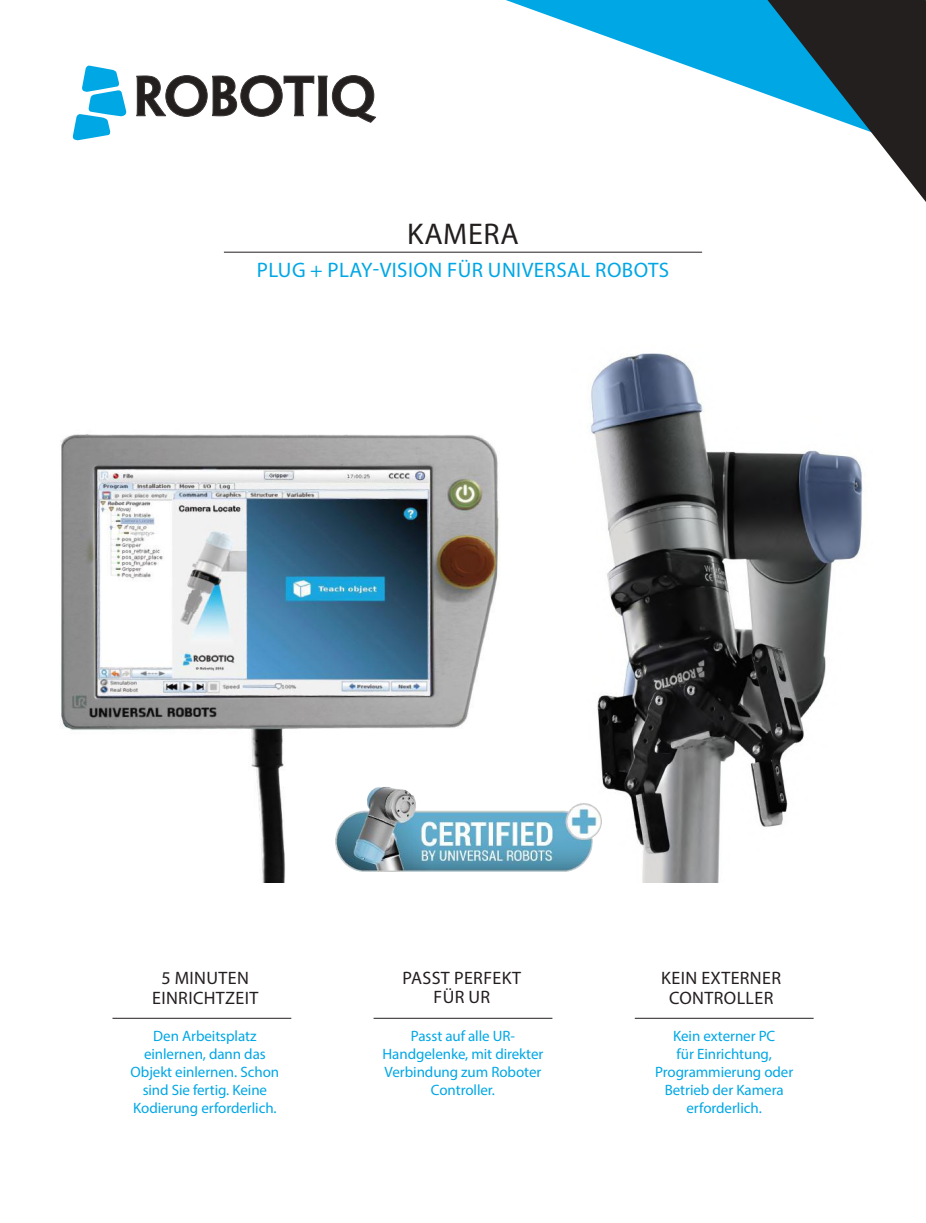
<style>
.page{position:relative;width:926px;height:1223px;background:#fff}
.page>*{position:absolute;margin:0;border:0;box-sizing:border-box;transform-origin:0 0}
.t1{font:30px "Myriad Pro";letter-spacing:.02em;color:#241f1f}
.t2{font:21px "Myriad Pro";letter-spacing:.02em;color:#00a7e5}
.t3{font:18px/19.5px "Myriad Pro";letter-spacing:.02em;color:#241f1f;text-align:center}
.t4{font:15px/18px "Myriad Pro";letter-spacing:-.005em;color:#00a7e5;text-align:center}
</style>
<div class="page">
<hr style="left:112px;top:1017px;width:179px;height:1px;background:#241f1f">
<hr style="left:373px;top:1017px;width:179px;height:1px;background:#241f1f">
<hr style="left:634px;top:1017px;width:179px;height:1px;background:#241f1f">
<svg style="left:506px;top:0;width:261px;height:95px"></svg>
<svg style="left:136px;top:75px;width:239px;height:47px"></svg>
<svg style="left:72px;top:65px;width:55px;height:76px"></svg>
<svg style="left:767px;top:0;width:158px;height:201px"></svg>
<hr style="left:224px;top:252px;width:477px;height:1px;background:#241f1f">
<img style="left:544px;top:353px;width:319px;height:528px">
<img style="left:60px;top:434px;width:454px;height:447px">
<img style="left:335px;top:785px;width:266px;height:86px">
<h1 class="t1" style="left:407px;top:215px;width:113px">KAMERA</h1>
<h2 class="t2" style="left:257px;top:257px;width:413px">PLUG + PLAY-VISION FÜR UNIVERSAL ROBOTS</h2>
<p class="t3" style="left:152px;top:967px;width:108px">5 MINUTEN<br>EINRICHTZEIT</p>
<p class="t4" style="left:130px;top:1026px;width:150px">Den Arbeitsplatz einlernen, dann das<br>Objekt einlernen. Schon sind Sie fertig. Keine<br>Kodierung erforderlich.</p>
<p class="t3" style="left:402px;top:967px;width:120px">PASST PERFEKT<br>FÜR UR</p>
<p class="t4" style="left:382px;top:1026px;width:162px">Passt auf alle UR-<br>Handgelenke, mit direkter<br>Verbindung zum Roboter<br>Controller.</p>
<p class="t3" style="left:661px;top:967px;width:121px">KEIN EXTERNER<br>CONTROLLER</p>
<p class="t4" style="left:654px;top:1026px;width:139px">Kein externer PC<br>für Einrichtung,<br>Programmierung oder<br>Betrieb der Kamera erforderlich.</p>
</div>
